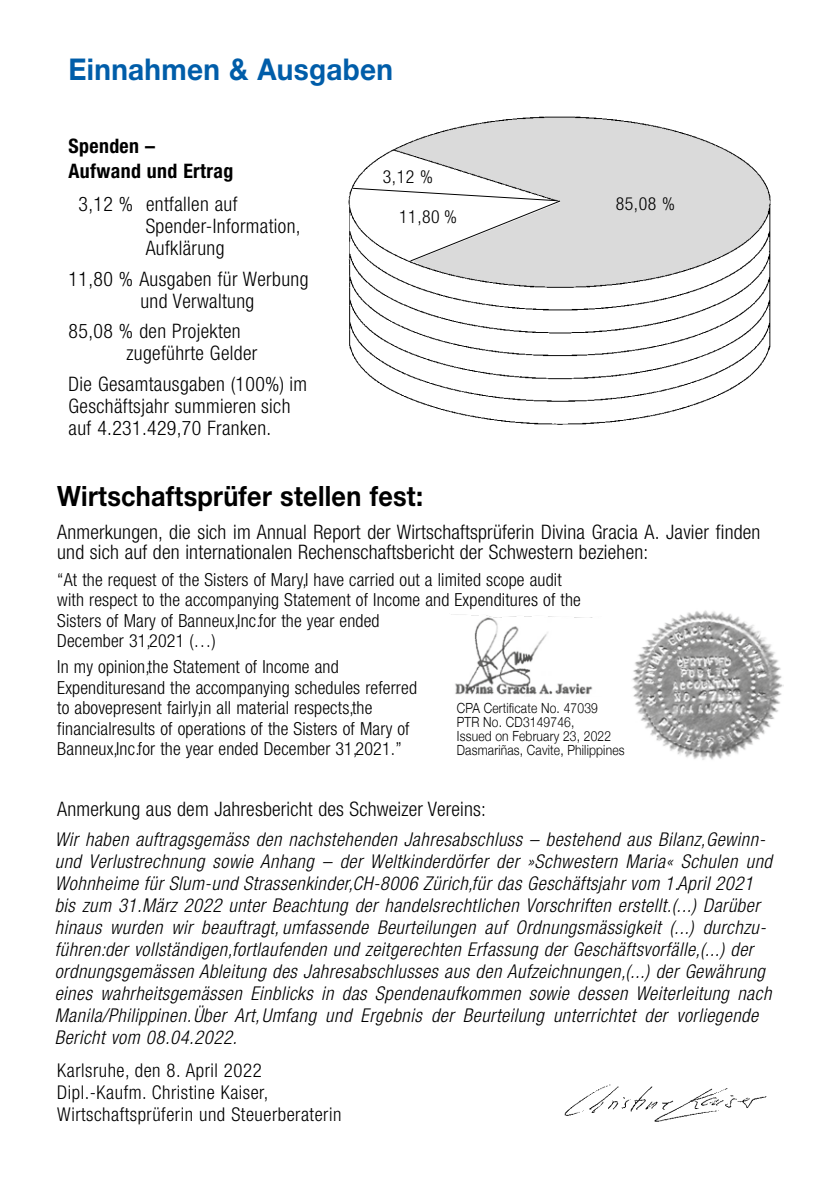
<style>
.page{position:relative;width:840px;height:1191px;background:#fff}
.page>*{position:absolute;margin:0;border:0;box-sizing:border-box;transform-origin:0 0}
.t1{font:700 30px "Helvetica Neue";letter-spacing:.01em;color:#005da9;scale:.93 1}
.t2{font:700 28px "Helvetica Neue";letter-spacing:.01em;color:#000;scale:.9 1}
.t3{font:300 condensed 20px/22px "Helvetica Neue";letter-spacing:.01em;color:#000}
.t4{font:700 condensed 20px/25.6px "Helvetica Neue";letter-spacing:.02em;color:#000}
.t5{font:italic 300 condensed 19px/22px "Helvetica Neue";color:#000}
.t6{font:300 condensed 19px/22px "Helvetica Neue";letter-spacing:.03em;color:#000}
.t7{font:300 condensed 18px/20.6px "Helvetica Neue";letter-spacing:.01em;color:#000}
.t8{font:300 14px/14px "Helvetica Neue";letter-spacing:.015em;color:#000;scale:.86 1}
</style>
<div class="page">
<img style="left:564px;top:1084px;width:203px;height:38px">
<img style="left:348px;top:116px;width:423px;height:309px">
<svg style="left:351px;top:187px;width:210px;height:75px"></svg>
<img style="left:632px;top:610px;width:150px;height:150px">
<img style="left:451px;top:614px;width:142px;height:81px">
<h1 class="t1" style="left:69px;top:51px;width:350px">Einnahmen &amp; Ausgaben</h1>
<p class="t4" style="left:69px;top:132px;width:166px">Spenden –<br>Aufwand und Ertrag</p>
<p class="t3" style="left:146px;top:193px;width:156px;text-indent:-67px">3,12 % entfallen auf<br>Spender-Information,<br>Aufklärung</p>
<p class="t3" style="left:140px;top:268px;width:169px;text-indent:-72px">11,80 % Ausgaben für Werbung und Verwaltung</p>
<p class="t3" style="left:126px;top:320px;width:132px;text-indent:-58px">85,08 % den Projekten zugeführte Gelder</p>
<p class="t3" style="left:69px;top:373px;width:240px">Die Gesamtausgaben (100%) im<br>Geschäftsjahr summieren sich auf 4.231.429,70 Franken.</p>
<p class="t7" style="left:382px;top:166px;width:52px">3,12 %</p>
<p class="t7" style="left:399px;top:206px;width:59px">11,80 %</p>
<p class="t7" style="left:615px;top:193px;width:61px">85,08 %</p>
<h2 class="t2" style="left:57px;top:478px;width:408px">Wirtschaftsprüfer stellen fest:</h2>
<p class="t3" style="left:57px;top:521px;width:704px;line-height:20.4px">Anmerkungen, die sich im Annual Report der Wirtschaftsprüferin Divina Gracia A. Javier finden und sich auf den internationalen Rechenschaftsbericht der Schwestern beziehen:</p>
<p class="t7" style="left:57px;top:569px;width:525px">“At the request of the Sisters of Mary,I have carried out a limited scope audit with respect to the accompanying Statement of Income and Expenditures of the Sisters of Mary of Banneux,Inc.for the year ended<br>December 31,2021 (…)</p>
<p class="t7" style="left:57px;top:656px;width:361px">In my opinion,the Statement of Income and Expendituresand the accompanying schedules referred to abovepresent fairly,in all material respects,the financialresults of operations of the Sisters of Mary of Banneux,Inc.for the year ended December 31,2021.”</p>
<p class="t8" style="left:456px;top:700px;width:196px">CPA Certificate No. 47039<br>PTR No. CD3149746,<br>Issued on February 23, 2022<br>Dasmariñas, Cavite, Philippines</p>
<p class="t3" style="left:57px;top:798px;width:430px">Anmerkung aus dem Jahresbericht des Schweizer Vereins:</p>
<p class="t5" style="left:55px;top:827px;width:722px">Wir haben auftragsgemäss den nachstehenden Jahresabschluss – bestehend aus Bilanz,Gewinn&shy;und Verlustrechnung sowie Anhang – der Weltkinderdörfer der »Schwestern Maria« Schulen und Wohnheime fürSlum-und Strassenkinder,CH-8006 Zürich,fürdas Geschäftsjahrvom 1.April2021 bis zum 31.März 2022 unter Beachtung der handelsrechtlichen Vorschriften erstellt.(...) Darüber hinaus wurden wir beauftragt, umfassende Beurteilungen auf Ordnungsmässigkeit (...) durchzu&shy;führen:der vollständigen,fortlaufenden und zeitgerechten Erfassung der Geschäftsvorfälle,(...) der ordnungsgemässen Ableitung des Jahresabschlusses aus den Aufzeichnungen,(...) der Gewährung eines wahrheitsgemässen Einblicks in das Spendenaufkommen sowie dessen Weiterleitung nach Manila/Philippinen.Über Art,Umfang und Ergebnis der Beurteilung unterrichtet der vorliegende Bericht vom 08.04.2022.</p>
<p class="t6" style="left:57px;top:1059px;width:285px">Karlsruhe, den 8. April 2022<br>Dipl.-Kaufm. Christine Kaiser,<br>Wirtschaftsprüferin und Steuerberaterin</p>
</div>
